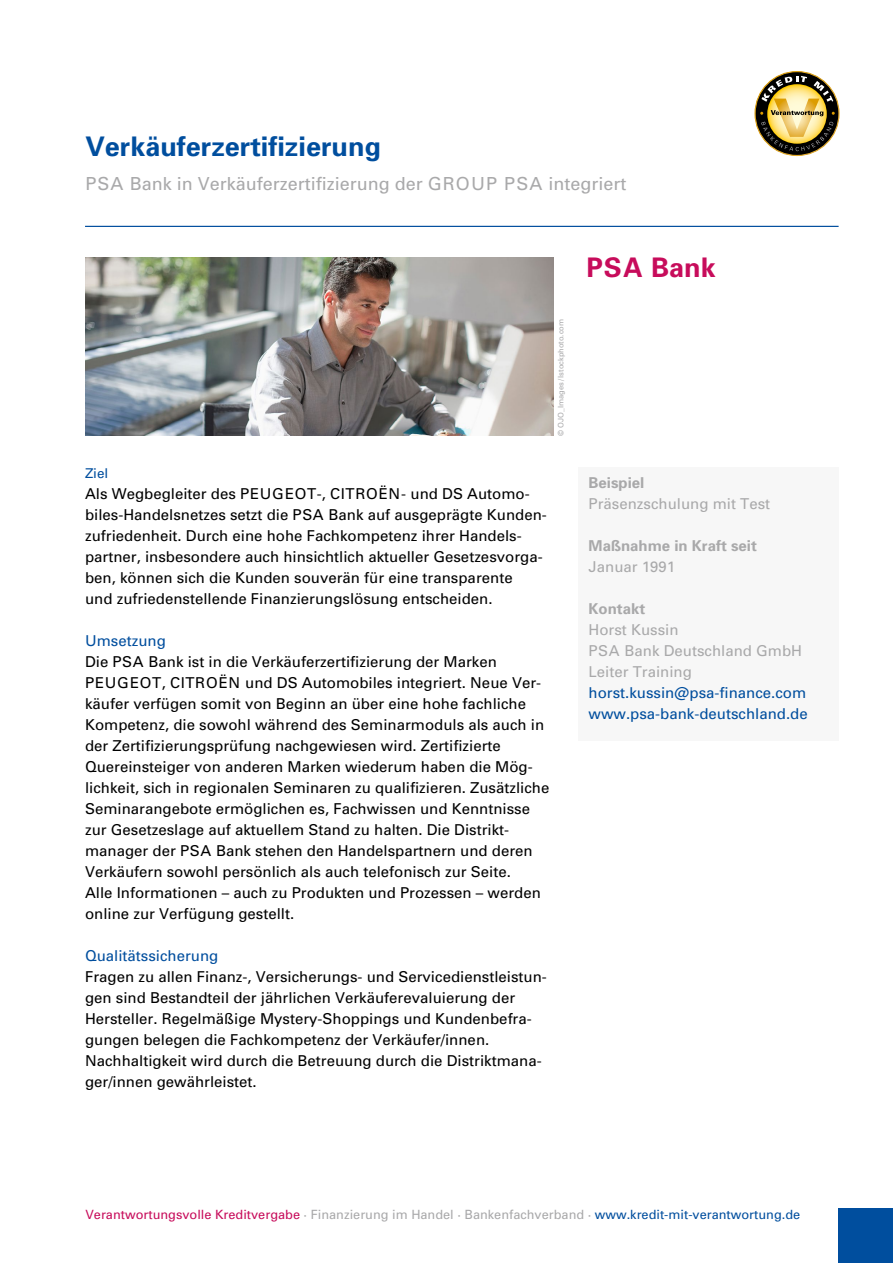
<style>
.page{position:relative;width:893px;height:1263px;background:#fff}
.page>*{position:absolute;margin:0;border:0;box-sizing:border-box;transform-origin:0 0}
.t1{font:700 27px "Univers";color:#004e9e}
.t2{font:700 27px "Univers";color:#c70c5b}
.t3{font:18px "Univers";color:#a9a9aa}
.t4{font:15px/21px "Univers";color:#000}
.t5{font:15px/21px "Univers";color:#004e9e}
.t6{font:15px/21px "Univers";color:#a9a9aa}
.t7{font:700 15px "Univers";color:#a9a9aa}
.t8{font:13.5px "Univers";color:#004e9e}
.t9{font:12.75px "Univers";color:#a9a9aa}
.t10{font:7.5px "Univers";color:#a9a9aa}
.s1{color:#c70c5b}
.s2{color:#004e9e}
</style>
<div class="page">
<hr style="left:85px;top:226px;width:754px;height:1px;background:#004e9e">
<img style="left:85px;top:257px;width:469px;height:179px">
<div style="left:839px;top:1209px;width:54px;height:54px;background:#004e9e"></div>
<svg style="left:755px;top:72px;width:84px;height:83px"></svg>
<svg style="left:760px;top:76px;width:75px;height:75px;background:#9e8e5c"></svg>
<div style="left:578px;top:467px;width:261px;height:273px;background:#f7f7f7"></div>
<h1 class="t1" style="left:85px;top:130px;width:297px">Verkäuferzertifizierung</h1>
<p class="t3" style="left:85px;top:173px;width:543px">PSA Bank in Verkäuferzertifizierung der GROUP PSA integriert</p>
<p class="t10" style="left:556px;top:436px;width:119px;rotate:-90deg">© OJO_Images / Istockphoto.com</p>
<p class="t8" style="left:85px;top:465px;width:25px">Ziel</p>
<p class="t4" style="left:85px;top:483px;width:463px">Als Wegbegleiter des PEUGEOT-, CITROËN- und DS Automo&shy;biles-Handelsnetzes setzt die PSA Bank auf ausgeprägte Kunden&shy;zufriedenheit. Durch eine hohe Fachkompetenz ihrer Handels&shy;partner, insbesondere auch hinsichtlich aktueller Gesetzesvorga&shy;ben, können sich die Kunden souverän für eine transparente<br>und zufriedenstellende Finanzierungslösung entscheiden.</p>
<p class="t5" style="left:85px;top:630px;width:82px">Umsetzung</p>
<p class="t4" style="left:85px;top:651px;width:466px">Die PSA Bank ist in die Verkäuferzertifizierung der Marken PEUGEOT, CITROËN und DS Automobiles integriert. Neue Ver&shy;käufer verfügen somit von Beginn an über eine hohe fachliche Kompetenz, die sowohl während des Seminarmoduls als auch in der Zertifizierungsprüfung nachgewiesen wird. Zertifizierte Quereinsteiger von anderen Marken wiederum haben die Mög&shy;lichkeit, sich in regionalen Seminaren zu qualifizieren. Zusätzliche Seminarangebote ermöglichen es, Fachwissen und Kenntnisse zur Gesetzeslage auf aktuellem Stand zu halten. Die Distrikt&shy;manager der PSA Bank stehen den Handelspartnern und deren Verkäufern sowohl persönlich als auch telefonisch zur Seite.<br>Alle Informationen – auch zu Produkten und Prozessen – werden online zur Verfügung gestellt.</p>
<p class="t5" style="left:85px;top:945px;width:135px">Qualitätssicherung</p>
<p class="t4" style="left:85px;top:966px;width:463px">Fragen zu allen Finanz-, Versicherungs- und Servicedienstleistun&shy;gen sind Bestandteil der jährlichen Verkäuferevaluierung der Hersteller. Regelmäßige Mystery-Shoppings und Kundenbefra&shy;gungen belegen die Fachkompetenz der Verkäufer/innen.<br>Nachhaltigkeit wird durch die Betreuung durch die Distriktmana&shy;ger/innen gewährleistet.</p>
<h1 class="t2" style="left:586px;top:251px;width:131px">PSA Bank</h1>
<p class="t7" style="left:588px;top:474px;width:57px">Beispiel</p>
<p class="t6" style="left:588px;top:494px;width:183px">Präsenzschulung mit Test</p>
<p class="t7" style="left:588px;top:537px;width:170px">Maßnahme in Kraft seit</p>
<p class="t6" style="left:588px;top:557px;width:88px">Januar 1991</p>
<p class="t7" style="left:588px;top:600px;width:58px">Kontakt</p>
<p class="t6" style="left:588px;top:620px;width:215px">Horst Kussin<br>PSA Bank Deutschland GmbH<br>Leiter Training</p>
<p class="t5" style="left:588px;top:683px;width:221px">horst.kussin@psa-finance.com www.psa-bank-deutschland.de</p>
<p class="t9" style="left:85px;top:1207px;width:716px"><span class="s1">Verantwortungsvolle Kreditvergabe</span> · Finanzierung im Handel · Bankenfachverband · <span class="s2">www.kredit-mit-verantwortung.de</span></p>
</div>
